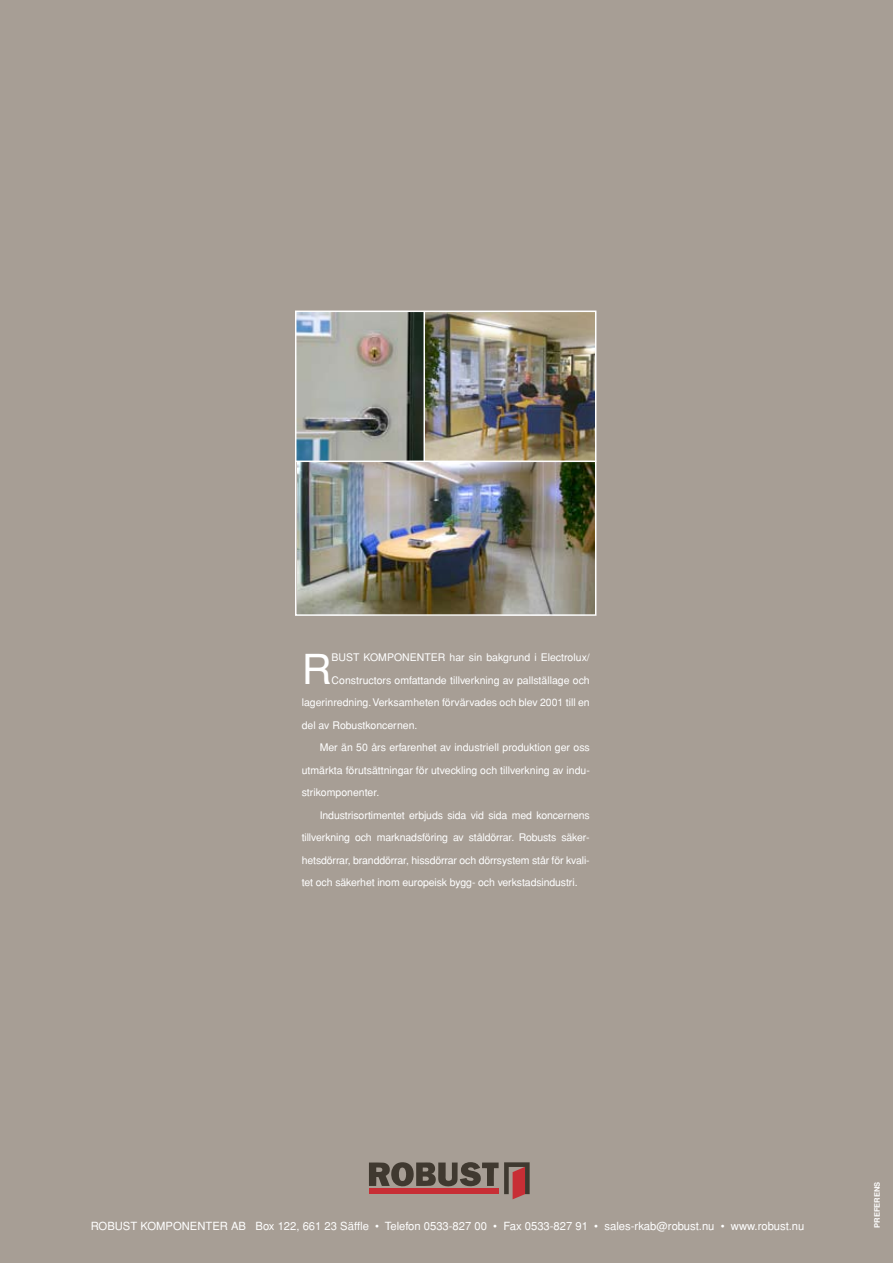
<style>
.page{position:relative;width:893px;height:1263px;background:#a79e95}
.page>*{position:absolute;margin:0;border:0;box-sizing:border-box;transform-origin:0 0}
.t1{font:41.4px "Helvetica";color:#fff}
.t2{font:11.25px "Helvetica";color:#fff}
.t3{font:10.5px "Helvetica";color:#fff}
.t4{font:700 7.5px "Helvetica";color:#fff}
</style>
<div class="page">
<svg style="left:369px;top:1162px;width:161px;height:37px"></svg>
<img style="left:298px;top:463px;width:295px;height:150px">
<img style="left:298px;top:314px;width:295px;height:147px">
<hr style="left:423px;top:311px;width:2px;height:151px;background:#fff">
<div style="left:295px;top:311px;width:301px;height:305px;border:2px solid #fff"></div>
<hr style="left:296px;top:461px;width:300px;height:1px;background:#fff">
<h1 class="t1" style="left:302px;top:644px;width:31px">R</h1>
<p class="t3" style="left:332px;top:651px;width:260px">BUST KOMPONENTER har sin bakgrund i Electrolux/</p>
<p class="t3" style="left:332px;top:674px;width:260px">Constructors omfattande tillverkning av pallställage och</p>
<p class="t3" style="left:302px;top:696px;width:290px">lagerinredning. Verksamheten förvärvades och blev 2001 till en</p>
<p class="t3" style="left:302px;top:719px;width:117px">del av Robustkoncernen.</p>
<p class="t3" style="left:320px;top:741px;width:272px">Mer än 50 års erfarenhet av industriell produktion ger oss</p>
<p class="t3" style="left:302px;top:764px;width:290px">utmärkta förutsättningar för utveckling och tillverkning av indu-</p>
<p class="t3" style="left:302px;top:786px;width:79px">strikomponenter.</p>
<p class="t3" style="left:320px;top:809px;width:272px">Industrisortimentet erbjuds sida vid sida med koncernens</p>
<p class="t3" style="left:302px;top:831px;width:290px">tillverkning och marknadsföring av ståldörrar. Robusts säker-</p>
<p class="t3" style="left:302px;top:854px;width:290px">hetsdörrar, branddörrar, hissdörrar och dörrsystem står för kvali-</p>
<p class="t3" style="left:302px;top:876px;width:277px">tet och säkerhet inom europeisk bygg- och verkstadsindustri.</p>
<p class="t2" style="left:91px;top:1219px;width:715px">ROBUST KOMPONENTER AB Box 122, 661 23 Säffle • Telefon 0533-827 00 • Fax 0533-827 91 • sales-rkab@robust.nu • www.robust.nu</p>
<p class="t4" style="left:873px;top:1227px;width:47px;rotate:-90deg">PREFERENS</p>
</div>
